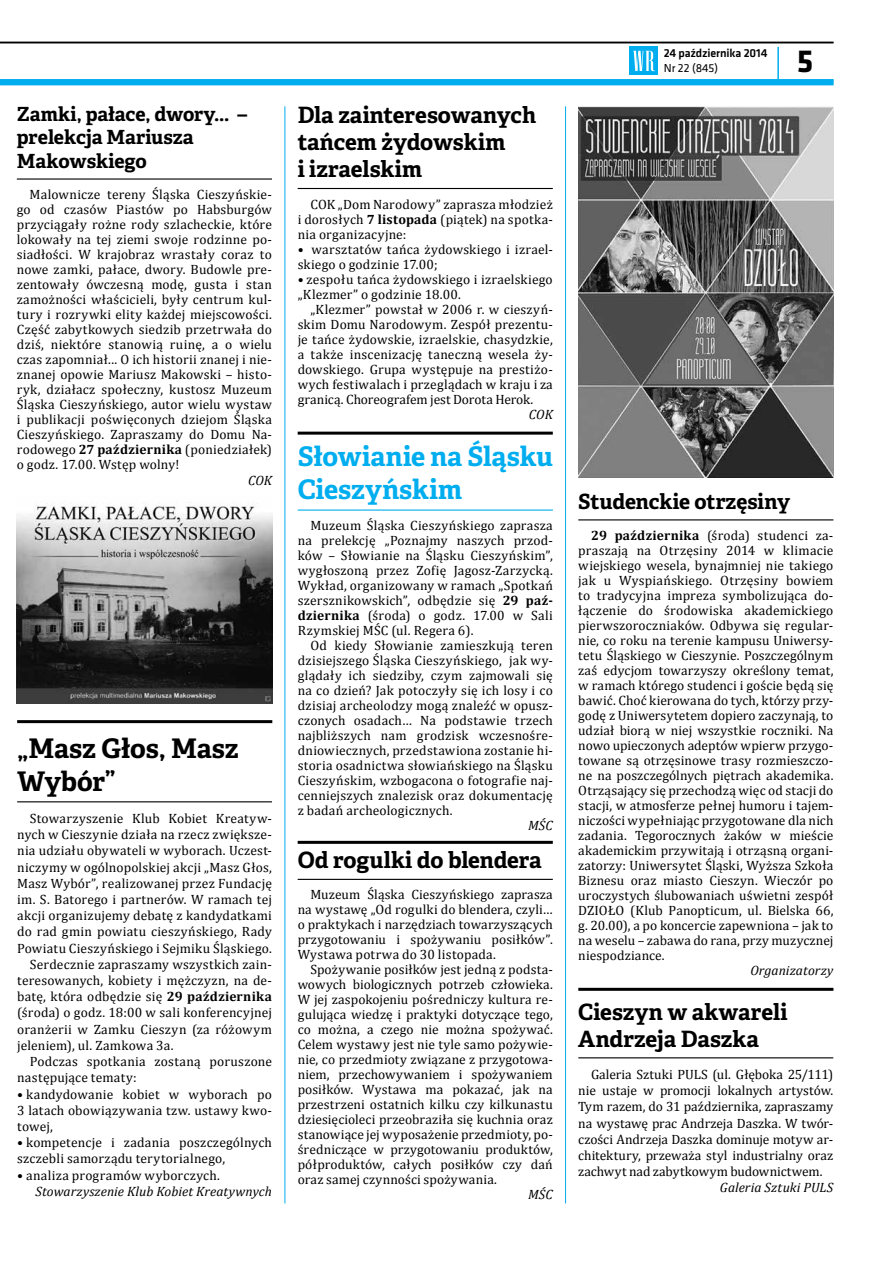
<style>
.page{position:relative;width:893px;height:1263px;background:#fff}
.page>*{position:absolute;margin:0;border:0;box-sizing:border-box;transform-origin:0 0}
.t1{font:700 33px "Klavika";color:#000}
.t2{font:700 27px/32.4px "Adelle Basic";color:#00aeef}
.t3{font:700 27px/32.4px "Adelle Basic";letter-spacing:-.005em;color:#000}
.t4{font:700 22.5px/27px "Adelle Basic";letter-spacing:-.005em;color:#000}
.t5{font:700 21px "Adelle Basic";letter-spacing:-.005em;color:#000}
.t6{font:700 19.5px/23.4px "Adelle Basic";letter-spacing:-.005em;color:#000}
.t7{font:13.5px/15px "Cambria";letter-spacing:.015em;color:#000;text-align:justify}
.t8{font:italic 13.5px "Cambria";letter-spacing:.005em;color:#000}
.t9{font:500 12px "Klavika";letter-spacing:-.01em;color:#000}
.t10{font:12px "Klavika";color:#000}
.s1{font-weight:700}
</style>
<div class="page">
<hr style="left:777px;top:47px;width:2px;height:35px;background:#00aeef">
<div style="left:630px;top:47px;width:28px;height:28px;background:#00aeef"></div>
<svg style="left:633px;top:51px;width:22px;height:20px"></svg>
<hr style="left:0;top:42px;width:833px;height:1px;background:#000">
<div style="left:0;top:79px;width:833px;height:6px;background:#00aeef"></div>
<hr style="left:17px;top:178px;width:255px;height:2px;background:#000">
<img style="left:17px;top:502px;width:255px;height:201px">
<hr style="left:298px;top:509px;width:255px;height:2px;background:#00aeef">
<hr style="left:17px;top:801px;width:255px;height:1px;background:#000">
<hr style="left:298px;top:188px;width:255px;height:1px;background:#000">
<hr style="left:578px;top:519px;width:255px;height:1px;background:#000">
<img style="left:578px;top:106px;width:255px;height:371px">
<hr style="left:578px;top:1057px;width:255px;height:1px;background:#000">
<hr style="left:298px;top:879px;width:255px;height:1px;background:#000">
<hr style="left:578px;top:988px;width:255px;height:3px;background:#000">
<hr style="left:298px;top:841px;width:255px;height:3px;background:#000">
<hr style="left:298px;top:432px;width:255px;height:3px;background:#000">
<hr style="left:17px;top:720px;width:255px;height:3px;background:#000">
<hr style="left:285px;top:106px;width:1px;height:1097px;background:#00aeef">
<hr style="left:565px;top:106px;width:1px;height:1097px;background:#00aeef">
<h3 class="t6" style="left:17px;top:102px;width:232px">Zamki, pałace, dwory... – prelekcja Mariusza<br>Makowskiego</h3>
<p class="t7" style="left:17px;top:187px;width:257px;text-indent:13px">Malownicze tereny Śląska Cieszyńskie&shy;go od czasów Piastów po Habsburgów przyciągały rożne rody szlacheckie, które lokowały na tej ziemi swoje rodzinne po&shy;siadłości. W krajobraz wrastały coraz to nowe zamki, pałace, dwory. Budowle pre&shy;zentowały ówczesną modę, gusta i stan zamożności właścicieli, były centrum kul&shy;tury i rozrywki elity każdej miejscowości.<br>Część zabytkowych siedzib przetrwała do dziś, niektóre stanowią ruinę, a o wielu czas zapomniał... O ich historii znanej i nie&shy;znanej opowie Mariusz Makowski – histo&shy;ryk, działacz społeczny, kustosz Muzeum Śląska Cieszyńskiego, autor wielu wystaw i publikacji poświęconych dziejom Śląska Cieszyńskiego. Zapraszamy do Domu Na&shy;rodowego <span class="s1">27 października</span> (poniedziałek) o godz. 17.00. Wstęp wolny!</p>
<p class="t8" style="left:248px;top:472px;width:25px">COK</p>
<h2 class="t3" style="left:17px;top:733px;width:223px">„Masz Głos, Masz<br>Wybór”</h2>
<p class="t7" style="left:30px;top:811px;width:244px">Stowarzyszenie Klub Kobiet Kreatyw-</p>
<p class="t7" style="left:17px;top:827px;width:256px">nych w Cieszynie działa na rzecz zwiększe-</p>
<p class="t7" style="left:17px;top:843px;width:256px">nia udziału obywateli w wyborach. Uczest-</p>
<p class="t7" style="left:17px;top:859px;width:256px">niczymy w ogólnopolskiej akcji „Masz Głos,</p>
<p class="t7" style="left:17px;top:876px;width:256px">Masz Wybór”, realizowanej przez Fundację</p>
<p class="t7" style="left:17px;top:892px;width:256px">im. S. Batorego i partnerów. W ramach tej</p>
<p class="t7" style="left:17px;top:908px;width:256px">akcji organizujemy debatę z kandydatkami</p>
<p class="t7" style="left:17px;top:924px;width:256px">do rad gmin powiatu cieszyńskiego, Rady</p>
<p class="t7" style="left:17px;top:940px;width:256px">Powiatu Cieszyńskiego i Sejmiku Śląskiego.</p>
<p class="t7" style="left:30px;top:957px;width:244px">Serdecznie zapraszamy wszystkich zain-</p>
<p class="t7" style="left:17px;top:973px;width:256px">teresowanych, kobiety i mężczyzn, na de-</p>
<p class="t7" style="left:17px;top:989px;width:256px">batę, która odbędzie się <span class="s1">29 października</span></p>
<p class="t7" style="left:17px;top:1005px;width:256px">(środa) o godz. 18:00 w sali konferencyjnej</p>
<p class="t7" style="left:17px;top:1021px;width:256px">oranżerii w Zamku Cieszyn (za różowym</p>
<p class="t7" style="left:17px;top:1038px;width:158px">jeleniem), ul. Zamkowa 3a.</p>
<p class="t7" style="left:30px;top:1054px;width:244px">Podczas spotkania zostaną poruszone</p>
<p class="t7" style="left:17px;top:1070px;width:121px">następujące tematy:</p>
<p class="t7" style="left:17px;top:1086px;width:256px;line-height:16.2px">• kandydowanie kobiet w wyborach po 3 latach obowiązywania tzw. ustawy kwo&shy;towej,</p>
<p class="t7" style="left:17px;top:1134px;width:256px;line-height:16.2px">• kompetencje i zadania poszczególnych szczebli samorządu terytorialnego,</p>
<p class="t7" style="left:17px;top:1167px;width:204px">• analiza programów wyborczych.</p>
<p class="t8" style="left:35px;top:1183px;width:238px">Stowarzyszenie Klub Kobiet Kreatywnych</p>
<h3 class="t4" style="left:298px;top:102px;width:240px">Dla zainteresowanych tańcem żydowskim<br>i izraelskim</h3>
<p class="t7" style="left:298px;top:196px;width:257px;text-indent:13px">COK „Dom Narodowy” zaprasza młodzież i dorosłych <span class="s1">7 listopada</span> (piątek) na spotka&shy;nia organizacyjne:</p>
<p class="t7" style="left:298px;top:241px;width:257px">• warsztatów tańca żydowskiego i izrael&shy;skiego o godzinie 17.00;</p>
<p class="t7" style="left:298px;top:271px;width:257px">• zespołu tańca żydowskiego i izraelskiego „Klezmer” o godzinie 18.00.</p>
<p class="t7" style="left:298px;top:301px;width:257px;text-indent:13px">„Klezmer” powstał w 2006 r. w cieszyń&shy;skim Domu Narodowym. Zespół prezentu&shy;je tańce żydowskie, izraelskie, chasydzkie, a także inscenizację taneczną wesela ży&shy;dowskiego. Grupa występuje na prestiżo&shy;wych festiwalach i przeglądach w kraju i za granicą. Choreografem jest Dorota Herok.</p>
<p class="t8" style="left:529px;top:406px;width:25px">COK</p>
<h2 class="t2" style="left:298px;top:441px;width:257px">Słowianie na Śląsku<br>Cieszyńskim</h2>
<p class="t7" style="left:298px;top:518px;width:257px;text-indent:13px">Muzeum Śląska Cieszyńskiego zaprasza na prelekcję „Poznajmy naszych przod&shy;ków – Słowianie na Śląsku Cieszyńskim”, wygłoszoną przez Zofię Jagosz-Zarzycką.<br>Wykład, organizowany w ramach „Spotkań szersznikowskich”, odbędzie się <span class="s1">29 paź&shy;dziernika</span> (środa) o godz. 17.00 w Sali Rzymskiej MŚC (ul. Regera 6).</p>
<p class="t7" style="left:298px;top:638px;width:257px;text-indent:13px">Od kiedy Słowianie zamieszkują teren dzisiejszego Śląska Cieszyńskiego, jak wy&shy;glądały ich siedziby, czym zajmowali się na co dzień? Jak potoczyły się ich losy i co dzisiaj archeolodzy mogą znaleźć w opusz&shy;czonych osadach… Na podstawie trzech najbliższych nam grodzisk wczesnośre&shy;dniowiecznych, przedstawiona zostanie hi&shy;storia osadnictwa słowiańskiego na Śląsku Cieszyńskim, wzbogacona o fotografie naj&shy;cenniejszych znalezisk oraz dokumentację z badań archeologicznych.</p>
<p class="t8" style="left:528px;top:817px;width:26px">MŚC</p>
<h3 class="t4" style="left:298px;top:847px;width:246px">Od rogulki do blendera</h3>
<p class="t7" style="left:298px;top:887px;width:257px;text-indent:13px">Muzeum Śląska Cieszyńskiego zaprasza na wystawę „Od rogulki do blendera, czyli… o praktykach i narzędziach towarzyszących przygotowaniu i spożywaniu posiłków”.<br>Wystawa potrwa do 30 listopada.</p>
<p class="t7" style="left:298px;top:962px;width:257px;text-indent:13px">Spożywanie posiłków jest jedną z podsta&shy;wowych biologicznych potrzeb człowieka.<br>W jej zaspokojeniu pośredniczy kultura re&shy;gulująca wiedzę i praktyki dotyczące tego, co można, a czego nie można spożywać.<br>Celem wystawy jest nie tyle samo pożywie&shy;nie, co przedmioty związane z przygotowa&shy;niem, przechowywaniem i spożywaniem posiłków. Wystawa ma pokazać, jak na przestrzeni ostatnich kilku czy kilkunastu dziesięcioleci przeobraziła się kuchnia oraz stanowiące jej wyposażenie przedmioty, po&shy;średniczące w przygotowaniu produktów, półproduktów, całych posiłków czy dań oraz samej czynności spożywania.</p>
<p class="t8" style="left:528px;top:1186px;width:26px">MŚC</p>
<p class="t9" style="left:664px;top:45px;width:105px">24 października 2014</p>
<p class="t10" style="left:664px;top:60px;width:56px">Nr 22 (845)</p>
<h1 class="t1" style="left:797px;top:37px;width:18px">5</h1>
<h3 class="t5" style="left:578px;top:488px;width:213px">Studenckie otrzęsiny</h3>
<p class="t7" style="left:578px;top:528px;width:257px;text-indent:13px"><span class="s1">29 października</span> (środa) studenci za&shy;praszają na Otrzęsiny 2014 w klimacie wiejskiego wesela, bynajmniej nie takiego jak u Wyspiańskiego. Otrzęsiny bowiem to tradycyjna impreza symbolizująca do&shy;łączenie do środowiska akademickiego pierwszoroczniaków. Odbywa się regular&shy;nie, co roku na terenie kampusu Uniwersy&shy;tetu Śląskiego w Cieszynie. Poszczególnym zaś edycjom towarzyszy określony temat, w ramach którego studenci i goście będą się bawić. Choć kierowana do tych, którzy przy&shy;godę z Uniwersytetem dopiero zaczynają, to udział biorą w niej wszystkie roczniki. Na nowo upieczonych adeptów wpierw przygo&shy;towane są otrzęsinowe trasy rozmieszczo&shy;ne na poszczególnych piętrach akademika.<br>Otrząsający się przechodzą więc od stacji do stacji, w atmosferze pełnej humoru i tajem&shy;niczości wypełniając przygotowane dla nich zadania. Tegorocznych żaków w mieście akademickim przywitają i otrząsną organi&shy;zatorzy: Uniwersytet Śląski, Wyższa Szkoła Biznesu oraz miasto Cieszyn. Wieczór po uroczystych ślubowaniach uświetni zespół DZIOŁO (Klub Panopticum, ul. Bielska 66, g. 20.00), a po koncercie zapewniona – jak to na weselu – zabawa do rana, przy muzycznej niespodziance.</p>
<p class="t8" style="left:750px;top:962px;width:85px">Organizatorzy</p>
<h3 class="t4" style="left:578px;top:998px;width:211px">Cieszyn w akwareli<br>Andrzeja Daszka</h3>
<p class="t7" style="left:578px;top:1066px;width:256px;line-height:16.2px;text-indent:13px">Galeria Sztuki PULS (ul. Głęboka 25/111) nie ustaje w promocji lokalnych artystów.<br>Tym razem, do 31 października, zapraszamy na wystawę prac Andrzeja Daszka. W twór&shy;czości Andrzeja Daszka dominuje motyw ar&shy;chitektury, przeważa styl industrialny oraz zachwyt nad zabytkowym budownictwem.</p>
<p class="t8" style="left:720px;top:1180px;width:115px">Galeria Sztuki PULS</p>
</div>
